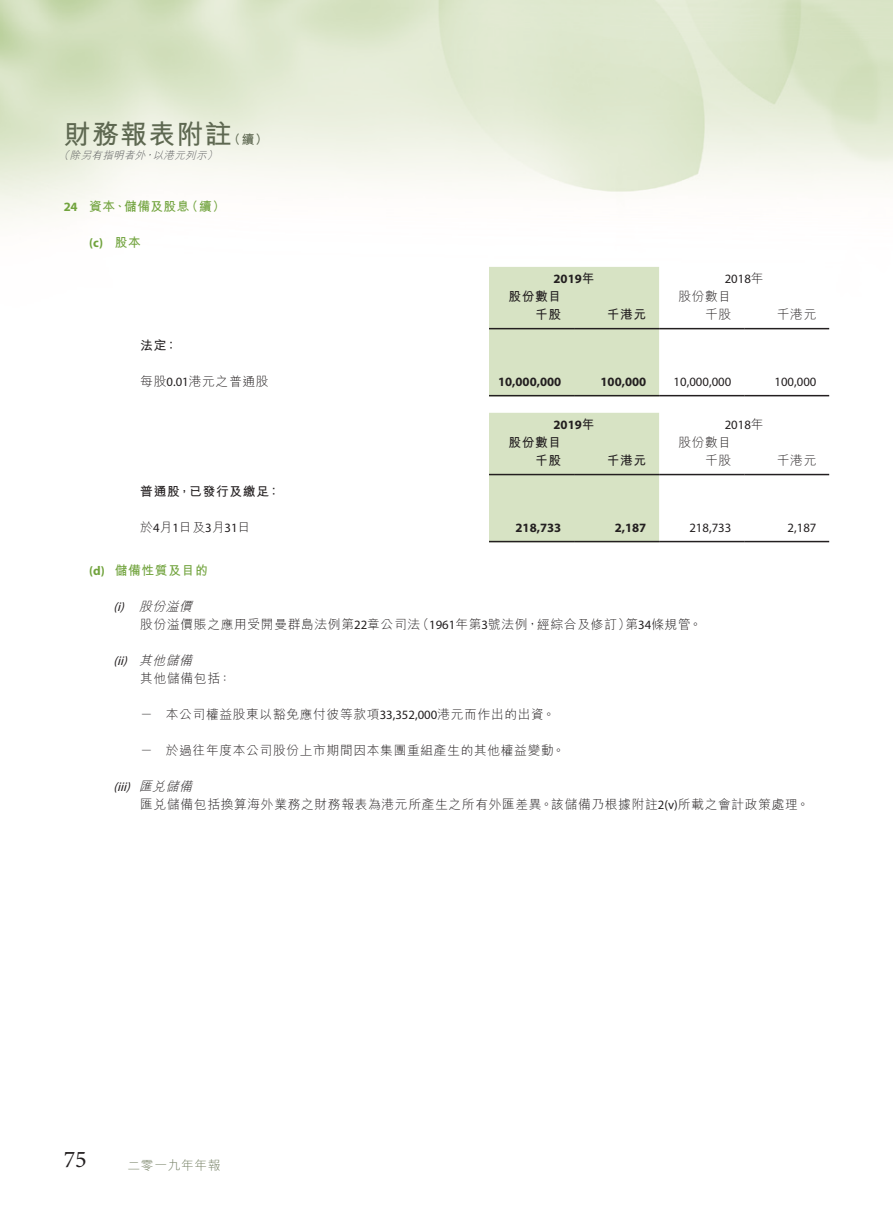
<style>
.page{position:relative;width:893px;height:1212px;background:#fff}
.page>*{position:absolute;margin:0;border:0;box-sizing:border-box;transform-origin:0 0}
.t1{font:700 27px "M Hei HK";letter-spacing:.045em;color:#5e6851}
.t2{font:24px "Minion Pro";color:#231f20}
.Body_Text{font:300 12.75px "M Hei HK";letter-spacing:.05em;color:#231f20}
.Body_Text-2{font:12.75px "Myriad Pro";color:#231f20}
.Body_Text-3{font:700 12.75px "Myriad Pro";color:#231f20}
.Body_Text-4{font:700 12.75px "M Hei HK";letter-spacing:.05em;color:#231f20}
.Heading_4{font:italic 300 12.75px "M Hei HK";color:#231f20}
.Heading_1{font:700 12.75px "M Hei HK";letter-spacing:.03em;color:#71a33d}
.Heading_4-2{font:italic 12.75px "Myriad Pro";color:#231f20}
.Heading_2{font:700 12.75px "M Hei HK";letter-spacing:.05em;color:#71a33d}
.t3{font:300 12.75px "M Hei HK";letter-spacing:.05em;color:#758064}
.Heading_2-2{font:700 12.75px "Myriad Pro";color:#71a33d}
.t4{font:700 12.75px "M Hei HK";color:#5e6851}
.Heading_1-2{font:700 12.75px "Myriad Pro";color:#71a33d}
.t5{font:italic 300 10.5px "M Hei HK";color:#57585a}
.s1{font-family:"Myriad Pro";font-weight:400}
.s2{font-family:"M Hei HK"}
.s3{font-family:"M Hei HK";font-weight:300}
</style>
<div class="page">
<div style="left:489px;top:267px;width:170px;height:128px;background:#d7e3c4"></div>
<hr style="left:489px;top:328px;width:85px;height:1px;background:#231f20">
<hr style="left:574px;top:328px;width:85px;height:1px;background:#231f20">
<hr style="left:659px;top:328px;width:85px;height:1px;background:#231f20">
<hr style="left:744px;top:328px;width:85px;height:1px;background:#231f20">
<hr style="left:489px;top:395px;width:85px;height:1px;background:#231f20">
<hr style="left:574px;top:395px;width:85px;height:1px;background:#231f20">
<hr style="left:659px;top:395px;width:85px;height:1px;background:#231f20">
<hr style="left:744px;top:395px;width:85px;height:1px;background:#231f20">
<div style="left:489px;top:413px;width:170px;height:128px;background:#d7e3c4"></div>
<hr style="left:489px;top:474px;width:85px;height:1px;background:#231f20">
<hr style="left:574px;top:474px;width:85px;height:1px;background:#231f20">
<hr style="left:659px;top:474px;width:85px;height:1px;background:#231f20">
<hr style="left:744px;top:474px;width:85px;height:1px;background:#231f20">
<hr style="left:489px;top:541px;width:85px;height:1px;background:#231f20">
<hr style="left:574px;top:541px;width:85px;height:1px;background:#231f20">
<hr style="left:659px;top:541px;width:85px;height:1px;background:#231f20">
<hr style="left:744px;top:541px;width:85px;height:1px;background:#231f20">
<h1 class="t1" style="left:64px;top:114px;width:170px">財務報表附註</h1>
<p class="t5" style="left:207px;top:149px;width:15px">(</p>
<p class="t4" style="left:228px;top:130px;width:42px">（續(</p>
<p class="t5" style="left:59px;top:149px;width:15px">（</p>
<p class="t5" style="left:70px;top:149px;width:141px">除另有指明者外以港元列示</p>
<p class="t5" style="left:144px;top:149px;width:15px">，</p>
<p class="Heading_1-2" style="left:64px;top:199px;width:15px">24</p>
<p class="Heading_1" style="left:89px;top:197px;width:102px">資本、儲備及股息</p>
<p class="Heading_1" style="left:185px;top:197px;width:41px">（續(</p>
<p class="Heading_2-2" style="left:89px;top:235px;width:15px">c( )</p>
<p class="Heading_2" style="left:115px;top:233px;width:28px">股本</p>
<p class="Body_Text-4" style="left:140px;top:336px;width:39px">法定：</p>
<p class="Body_Text" style="left:140px;top:375px;width:130px">每股<span class="s1">0.01</span>港元之普通股</p>
<p class="Body_Text-3" style="left:553px;top:271px;width:43px">2019<span class="s2">年</span></p>
<p class="Body_Text-2" style="left:725px;top:271px;width:40px">2018<span class="s3">年</span></p>
<p class="Body_Text-4" style="left:508px;top:287px;width:54px">股份數目</p>
<p class="Body_Text" style="left:678px;top:290px;width:54px">股份數目</p>
<p class="Body_Text-4" style="left:535px;top:305px;width:28px">千股</p>
<p class="Body_Text-4" style="left:607px;top:305px;width:41px">千港元</p>
<p class="Body_Text" style="left:705px;top:308px;width:28px">千股</p>
<p class="Body_Text" style="left:777px;top:308px;width:41px">千港元</p>
<p class="Body_Text-3" style="left:498px;top:374px;width:65px">10,000,000</p>
<p class="Body_Text-3" style="left:601px;top:374px;width:47px">100,000</p>
<p class="Body_Text-2" style="left:674px;top:374px;width:59px">10,000,000</p>
<p class="Body_Text-2" style="left:774px;top:374px;width:43px">100,000</p>
<p class="Heading_2-2" style="left:89px;top:562px;width:17px">d( )</p>
<p class="Body_Text-4" style="left:140px;top:482px;width:141px">普通股，已發行及繳足：</p>
<p class="Body_Text" style="left:140px;top:521px;width:111px">於月<span class="s1">4 1</span>日及月<span class="s1">3 31</span>日</p>
<p class="Heading_2" style="left:115px;top:561px;width:95px">儲備性質及目的</p>
<p class="Heading_4-2" style="left:113px;top:599px;width:16px">)i(</p>
<p class="Heading_4" style="left:139px;top:600px;width:58px">股份溢價</p>
<p class="Body_Text-3" style="left:553px;top:417px;width:43px">2019<span class="s2">年</span></p>
<p class="Body_Text-2" style="left:725px;top:417px;width:40px">2018<span class="s3">年</span></p>
<p class="Body_Text-4" style="left:508px;top:433px;width:54px">股份數目</p>
<p class="Body_Text" style="left:678px;top:436px;width:54px">股份數目</p>
<p class="Body_Text-4" style="left:535px;top:451px;width:28px">千股</p>
<p class="Body_Text-4" style="left:607px;top:451px;width:41px">千港元</p>
<p class="Body_Text" style="left:705px;top:454px;width:28px">千股</p>
<p class="Body_Text-3" style="left:515px;top:520px;width:47px">218,733</p>
<p class="Body_Text-3" style="left:615px;top:520px;width:33px">2,187</p>
<p class="Body_Text-2" style="left:689px;top:520px;width:43px">218,733</p>
<p class="Heading_4-2" style="left:113px;top:653px;width:15px">i i(</p>
<p class="Heading_4-2" style="left:123px;top:653px;width:9px">)</p>
<p class="Body_Text" style="left:416px;top:618px;width:216px">（<span class="s1">1961</span>年第<span class="s1">3</span>號法例，經綜合及修訂）</p>
<p class="Body_Text" style="left:140px;top:618px;width:281px">股份溢價賬之應用受開曼群島法例第<span class="s1">22</span>章公司法</p>
<p class="Heading_4" style="left:139px;top:654px;width:58px">其他儲備</p>
<p class="Body_Text" style="left:625px;top:618px;width:78px">第<span class="s1">34</span>條規管。</p>
<p class="Body_Text" style="left:140px;top:672px;width:92px">其他儲備包括：</p>
<p class="Body_Text" style="left:166px;top:708px;width:391px">本公司權益股東以豁免應付彼等款項<span class="s1">33,352,000</span>港元而作出的出資。</p>
<p class="Body_Text" style="left:140px;top:708px;width:14px">－</p>
<p class="Body_Text" style="left:166px;top:744px;width:401px">於過往年度本公司股份上市期間因本集團重組產生的其他權益變動。</p>
<p class="Body_Text" style="left:140px;top:744px;width:14px">－</p>
<p class="Heading_4" style="left:113px;top:780px;width:83px"><span class="s1">( )</span> 匯兌儲備</p>
<p class="Heading_4-2" style="left:117px;top:779px;width:15px">iii</p>
<p class="Body_Text" style="left:777px;top:454px;width:41px">千港元</p>
<p class="Body_Text-2" style="left:788px;top:520px;width:30px">2,187</p>
<p class="Body_Text" style="left:140px;top:798px;width:670px">匯兌儲備包括換算海外業務之財務報表為港元所產生之所有外匯差異。該儲備乃根據附註 <span class="s1">)v(2</span> 所載之會計政策處理。</p>
<h2 class="t2" style="left:64px;top:1144px;width:24px">75</h2>
<p class="t3" style="left:128px;top:1159px;width:95px">二零一九年年報</p>
</div>
